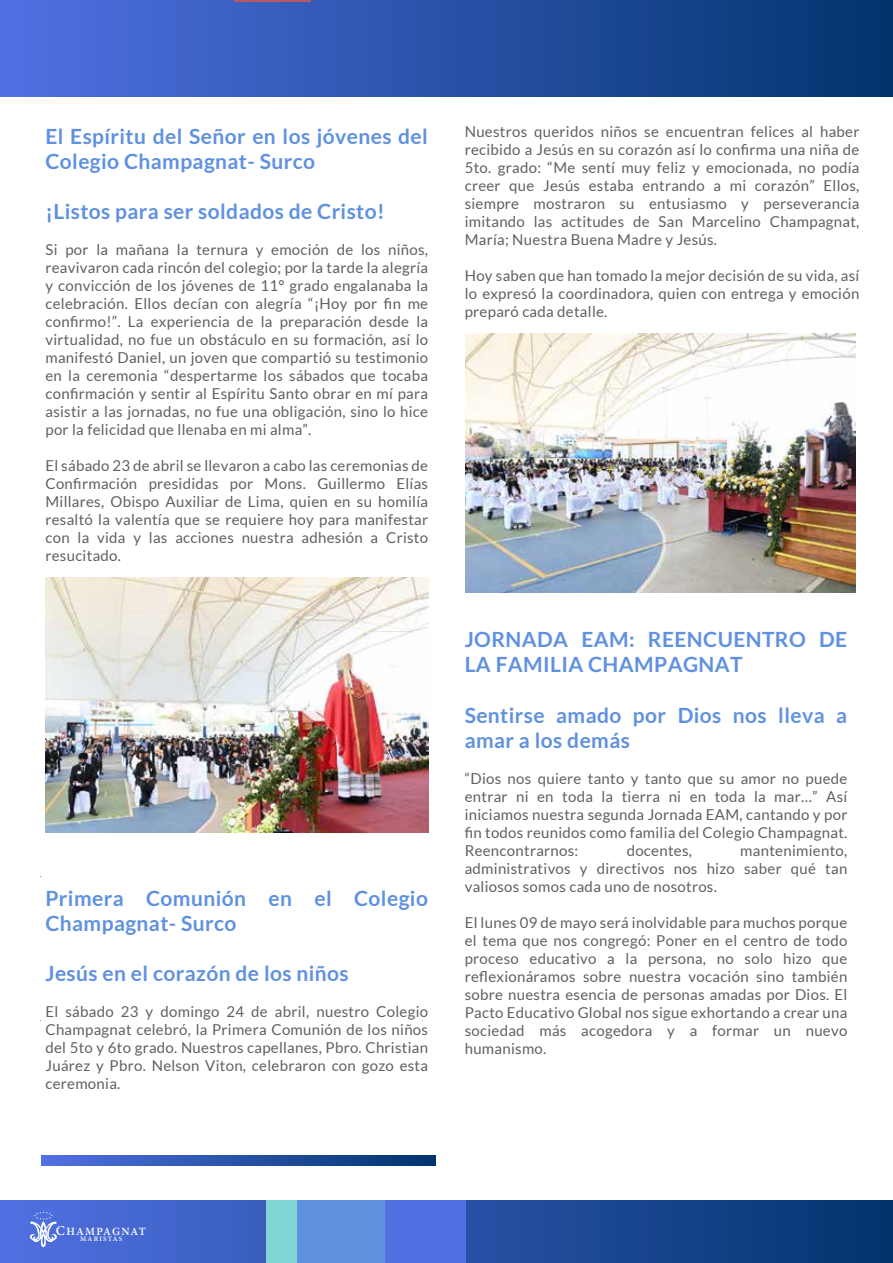
<style>
.page{position:relative;width:893px;height:1263px;background:#fff}
.page>*{position:absolute;margin:0;border:0;box-sizing:border-box;transform-origin:0 0}
.t1{font:700 21px/25.2px "Lato";letter-spacing:.02em;color:#6091e1}
.t2{font:15px/18px "Lato";letter-spacing:.02em;color:#606060;text-align:justify}
.t3{font:600 11.1px "Minion Pro";letter-spacing:.09em;color:#fff}
.t4{font:600 6.9px "Minion Pro";letter-spacing:.18em;color:#fff}
.s1{font-size:13.65px}
</style>
<div class="page">
<svg style="left:0;top:1200px;width:893px;height:63px;background:#264fa3"></svg>
<svg style="left:28px;top:1211px;width:30px;height:36px"></svg>
<div style="left:266px;top:1200px;width:32px;height:63px;background:#80d4d2"></div>
<div style="left:298px;top:1200px;width:87px;height:63px;background:#6090e0"></div>
<div style="left:385px;top:1200px;width:81px;height:63px;background:#5170e2"></div>
<svg style="left:42px;top:1155px;width:393px;height:11px;background:#2951a7"></svg>
<div style="left:0;top:0;width:893px;height:96px;background:linear-gradient(to right,#5170e3,#01346d)"></div>
<hr style="left:234px;top:0;width:77px;height:2px;background:#b75962">
<img style="left:45px;top:577px;width:383px;height:255px">
<img style="left:466px;top:333px;width:389px;height:260px">
<h1 class="t1" style="left:45px;top:123px;width:384px">El Espíritu del Señor en los jóvenes del<br>Colegio Champagnat- Surco</h1>
<h1 class="t1" style="left:45px;top:199px;width:341px">¡Listos para ser soldados de Cristo!</h1>
<p class="t2" style="left:45px;top:241px;width:384px">Si por la mañana la ternura y emoción de los niños, reavivaron cada rincón del colegio; por la tarde la alegría y convicción de los jóvenes de 11° grado engalanaba la celebración. Ellos decían con alegría “¡Hoy por fin me confirmo!”. La experiencia de la preparación desde la virtualidad, no fue un obstáculo en su formación, así lo manifestó Daniel, un joven que compartió su testimonio en la ceremonia “despertarme los sábados que tocaba confirmación y sentir al Espíritu Santo obrar en mí para asistir a las jornadas, no fue una obligación, sino lo hice por la felicidad que llenaba en mi alma”.</p>
<p class="t2" style="left:45px;top:457px;width:384px">El sábado 23 de abril se llevaron a cabo las ceremonias de Confirmación presididas por Mons. Guillermo Elías Millares, Obispo Auxiliar de Lima, quien en su homilía resaltó la valentía que se requiere hoy para manifestar con la vida y las acciones nuestra adhesión a Cristo resucitado.</p>
<h1 class="t1" style="left:45px;top:885px;width:384px">Primera Comunión en el Colegio<br>Champagnat- Surco</h1>
<h1 class="t1" style="left:45px;top:960px;width:305px">Jesús en el corazón de los niños</h1>
<p class="t2" style="left:45px;top:1003px;width:384px">El sábado 23 y domingo 24 de abril, nuestro Colegio Champagnat celebró, la Primera Comunión de los niños del 5to y 6to grado. Nuestros capellanes, Pbro. Christian Juárez y Pbro. Nelson Viton, celebraron con gozo esta ceremonia.</p>
<p class="t2" style="left:465px;top:122px;width:396px">Nuestros queridos niños se encuentran felices al haber recibido a Jesús en su corazón así lo confirma una niña de 5to. grado: “Me sentí muy feliz y emocionada, no podía creer que Jesús estaba entrando a mi corazón” Ellos, siempre mostraron su entusiasmo y perseverancia imitando las actitudes de San Marcelino Champagnat, María; Nuestra Buena Madre y Jesús.</p>
<p class="t2" style="left:465px;top:266px;width:396px">Hoy saben que han tomado la mejor decisión de su vida, así lo expresó la coordinadora, quien con entrega y emoción preparó cada detalle.</p>
<h1 class="t1" style="left:465px;top:626px;width:384px">JORNADA EAM: REENCUENTRO DE<br>LA FAMILIA CHAMPAGNAT</h1>
<h1 class="t1" style="left:465px;top:702px;width:384px">Sentirse amado por Dios nos lleva a amar a los demás</h1>
<p class="t2" style="left:465px;top:769px;width:384px">“Dios nos quiere tanto y tanto que su amor no puede entrar ni en toda la tierra ni en toda la mar…” Así iniciamos nuestra segunda Jornada EAM, cantando y por fin todos reunidos como familia del Colegio Champagnat.<br>Reencontrarnos:</p>
<p class="t2" style="left:627px;top:841px;width:67px">docentes,</p>
<p class="t2" style="left:465px;top:841px;width:384px;text-indent:276px">mantenimiento, administrativos y directivos nos hizo saber qué tan valiosos somos cada uno de nosotros.</p>
<p class="t2" style="left:465px;top:913px;width:384px">El lunes 09 de mayo será inolvidable para muchos porque el tema que nos congregó: Poner en el centro de todo proceso educativo a la persona, no solo hizo que reflexionáramos sobre nuestra vocación sino también sobre nuestra esencia de personas amadas por Dios. El Pacto Educativo Global nos sigue exhortando a crear una sociedad más acogedora y a formar un nuevo humanismo.</p>
<p class="t3" style="left:56px;top:1223px;width:92px"><span class="s1">C</span>HAMPAGNAT</p>
<p class="t4" style="left:80px;top:1234px;width:44px">MARISTAS</p>
</div>
